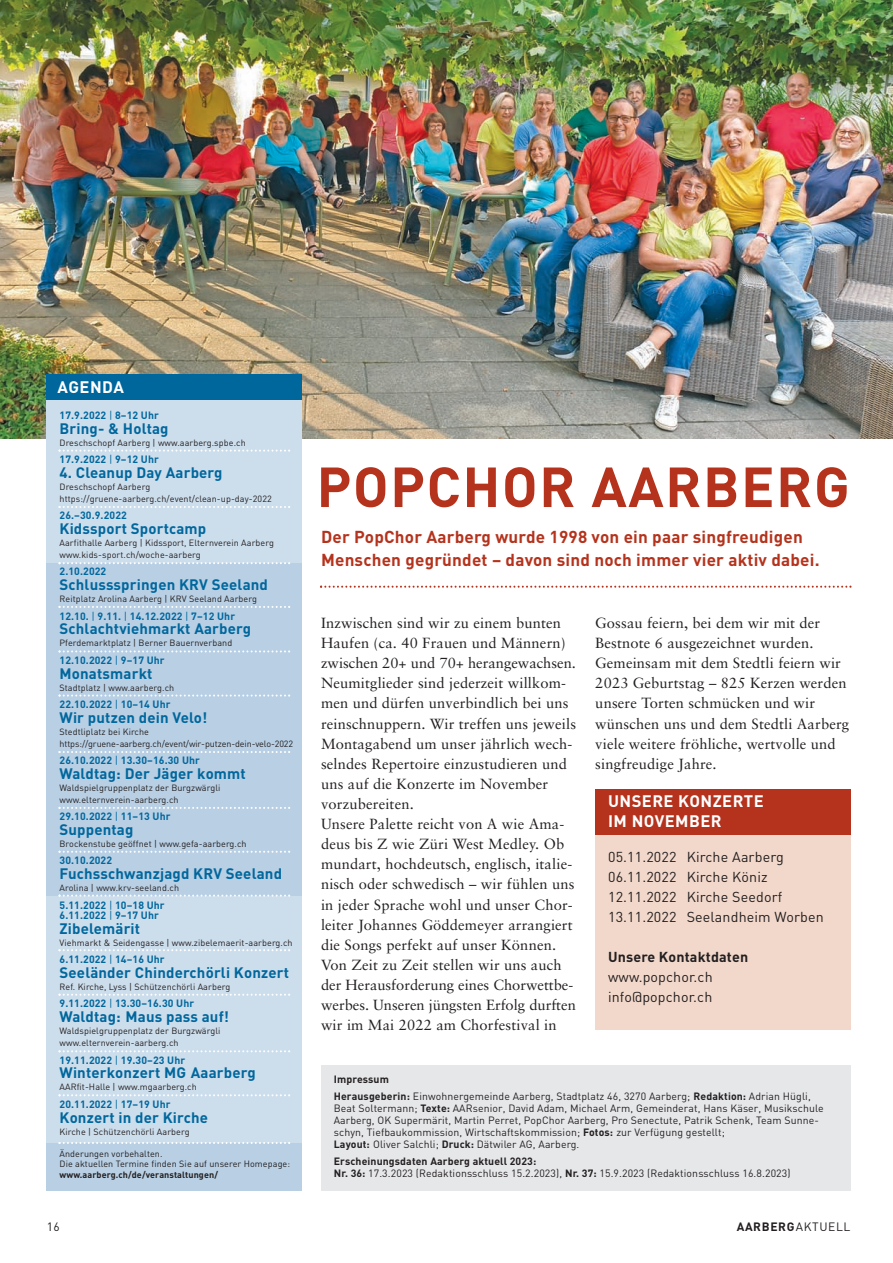
<style>
.page{position:relative;width:893px;height:1263px;background:#fff}
.page>*{position:absolute;margin:0;border:0;box-sizing:border-box;transform-origin:0 0}
.t1{font:700 55.5px "DIN";letter-spacing:.025em;color:#b5331d}
.t2{font:700 17.1px/23.1px "DIN";letter-spacing:.01em;color:#b5331d}
.t3{font:700 16.5px/20.1px "DIN";letter-spacing:.025em;color:#fff}
.t4{font:700 15px "DIN";letter-spacing:.01em;color:#00679d}
.t5{font:14.7px/20.1px "Sabon";letter-spacing:.01em;color:#231f20}
.t6{font:14.25px/20.1px "DIN";letter-spacing:.01em;color:#231f20}
.t7{font:700 14.25px "DIN";letter-spacing:.01em;color:#231f20}
.t8{font:700 12px "DIN";letter-spacing:.055em;color:#231f20}
.t9{font:12px "DIN";color:#231f20}
.t10{font:10.5px/12px "DIN";letter-spacing:.01em;color:#231f20}
.t11{font:700 10.5px/10.5px "DIN";letter-spacing:.01em;color:#00679d}
.t12{font:9px/12px "DIN";letter-spacing:.01em;color:#231f20}
.t13{font:9px/12px "DIN";letter-spacing:-.01em;color:#231f20}
.t14{font:700 9px "DIN";letter-spacing:.01em;color:#231f20}
.s1{font-weight:400}
.s2{font-weight:700}
</style>
<div class="page">
<img style="left:0;top:0;width:893px;height:438px">
<div style="left:47px;top:400px;width:255px;height:791px;background:#ccddec"></div>
<div style="left:47px;top:1143px;width:255px;height:48px;background:#b8cfe4"></div>
<div style="left:47px;top:563px;width:255px;height:333px;background:#b8cfe4"></div>
<div style="left:321px;top:1065px;width:529px;height:126px;background:#e6e7e9"></div>
<div style="left:47px;top:374px;width:255px;height:26px;background:#00679d"></div>
<svg style="left:58px;top:450px;width:232px;height:2px"></svg>
<svg style="left:58px;top:506px;width:232px;height:2px"></svg>
<svg style="left:58px;top:562px;width:232px;height:2px"></svg>
<svg style="left:58px;top:606px;width:232px;height:2px"></svg>
<svg style="left:58px;top:650px;width:232px;height:2px"></svg>
<svg style="left:58px;top:694px;width:232px;height:3px"></svg>
<svg style="left:58px;top:751px;width:232px;height:2px"></svg>
<svg style="left:58px;top:807px;width:232px;height:2px"></svg>
<svg style="left:58px;top:851px;width:232px;height:2px"></svg>
<svg style="left:58px;top:894px;width:232px;height:3px"></svg>
<svg style="left:58px;top:949px;width:232px;height:2px"></svg>
<svg style="left:58px;top:994px;width:232px;height:2px"></svg>
<svg style="left:58px;top:1050px;width:232px;height:2px"></svg>
<svg style="left:58px;top:1094px;width:232px;height:2px"></svg>
<svg style="left:58px;top:1142px;width:232px;height:2px"></svg>
<div style="left:595px;top:801px;width:255px;height:229px;background:#f2d8ca"></div>
<div style="left:595px;top:789px;width:255px;height:46px;background:#b5331d"></div>
<svg style="left:320px;top:586px;width:531px;height:2px"></svg>
<p class="t3" style="left:58px;top:377px;width:68px">AGENDA</p>
<p class="t11" style="left:60px;top:410px;width:101px">17.9.2022 <span class="s1">|</span> 8–12 Uhr</p>
<p class="t4" style="left:60px;top:420px;width:111px">Bring- &amp; Holtag</p>
<p class="t12" style="left:60px;top:436px;width:188px">Dreschschopf Aarberg | www.aarberg.spbe.ch</p>
<p class="t11" style="left:60px;top:454px;width:101px">17.9.2022 <span class="s1">|</span> 9–12 Uhr</p>
<p class="t4" style="left:60px;top:464px;width:164px">4. Cleanup Day Aarberg</p>
<p class="t12" style="left:60px;top:481px;width:214px">Dreschschopf Aarberg https://gruene-aarberg.ch/event/clean-up-day-2022</p>
<p class="t11" style="left:60px;top:510px;width:69px">26.–30.9.2022</p>
<p class="t4" style="left:60px;top:520px;width:148px">Kidssport Sportcamp</p>
<p class="t12" style="left:60px;top:537px;width:216px">Aarfithalle Aarberg | Kidssport, Elternverein Aarberg www.kids-sport.ch/woche-aarberg</p>
<p class="t11" style="left:60px;top:566px;width:48px">2.10.2022</p>
<p class="t4" style="left:60px;top:576px;width:210px">Schlussspringen KRV Seeland</p>
<p class="t12" style="left:60px;top:593px;width:199px">Reitplatz Arolina Aarberg | KRV Seeland Aarberg</p>
<p class="t11" style="left:60px;top:611px;width:177px">12.10. <span class="s1">|</span> 9.11. <span class="s1">|</span> 14.12.2022 <span class="s1">|</span> 7–12 Uhr</p>
<p class="t4" style="left:60px;top:620px;width:193px">Schlachtviehmarkt Aarberg</p>
<p class="t12" style="left:60px;top:637px;width:174px">Pferdemarktplatz | Berner Bauernverband</p>
<p class="t11" style="left:60px;top:655px;width:107px">12.10.2022 <span class="s1">|</span> 9–17 Uhr</p>
<p class="t4" style="left:60px;top:664px;width:95px">Monatsmarkt</p>
<p class="t12" style="left:60px;top:681px;width:116px">Stadtplatz | www.aarberg.ch</p>
<p class="t11" style="left:60px;top:699px;width:112px">22.10.2022 <span class="s1">|</span> 10–14 Uhr</p>
<p class="t4" style="left:60px;top:709px;width:149px">Wir putzen dein Velo!</p>
<p class="t13" style="left:60px;top:725px;width:235px">Stedtliplatz bei Kirche https://gruene-aarberg.ch/event/wir-putzen-dein-velo-2022</p>
<p class="t11" style="left:60px;top:755px;width:142px">26.10.2022 <span class="s1">|</span> 13.30–16.30 Uhr</p>
<p class="t4" style="left:60px;top:765px;width:188px">Waldtag: Der Jäger kommt</p>
<p class="t12" style="left:60px;top:782px;width:162px">Waldspielgruppenplatz der Burgzwärgli www.elternverein-aarberg.ch</p>
<p class="t11" style="left:60px;top:811px;width:112px">29.10.2022 <span class="s1">|</span> 11–13 Uhr</p>
<p class="t4" style="left:60px;top:821px;width:75px">Suppentag</p>
<p class="t12" style="left:60px;top:838px;width:189px">Brockenstube geöffnet | www.gefa-aarberg.ch</p>
<p class="t11" style="left:60px;top:855px;width:54px">30.10.2022</p>
<p class="t4" style="left:60px;top:865px;width:224px">Fuchsschwanzjagd KRV Seeland</p>
<p class="t12" style="left:60px;top:882px;width:121px">Arolina | www.krv-seeland.ch</p>
<p class="t11" style="left:60px;top:900px;width:107px">5.11.2022 <span class="s1">|</span> 10–18 Uhr<br>6.11.2022 <span class="s1">|</span> 9–17 Uhr</p>
<p class="t4" style="left:60px;top:920px;width:82px">Zibelemärit</p>
<p class="t12" style="left:60px;top:937px;width:235px">Viehmarkt &amp; Seidengasse | www.zibelemaerit-aarberg.ch</p>
<p class="t11" style="left:60px;top:954px;width:107px">6.11.2022 <span class="s1">|</span> 14–16 Uhr</p>
<p class="t4" style="left:60px;top:964px;width:231px">Seeländer Chinderchörli Konzert</p>
<p class="t12" style="left:60px;top:981px;width:172px">Ref. Kirche, Lyss | Schützenchörli Aarberg</p>
<p class="t11" style="left:60px;top:998px;width:136px">9.11.2022 <span class="s1">|</span> 13.30–16.30 Uhr</p>
<p class="t4" style="left:60px;top:1008px;width:171px">Waldtag: Maus pass auf!</p>
<p class="t12" style="left:60px;top:1025px;width:162px">Waldspielgruppenplatz der Burgzwärgli www.elternverein-aarberg.ch</p>
<p class="t11" style="left:60px;top:1055px;width:127px">19.11.2022 <span class="s1">|</span> 19.30–23 Uhr</p>
<p class="t4" style="left:60px;top:1064px;width:198px">Winterkonzert MG Aaarberg</p>
<p class="t12" style="left:60px;top:1081px;width:139px">AARfit-Halle | www.mgaarberg.ch</p>
<p class="t11" style="left:60px;top:1099px;width:112px">20.11.2022 <span class="s1">|</span> 17–19 Uhr</p>
<p class="t4" style="left:60px;top:1109px;width:150px">Konzert in der Kirche</p>
<p class="t12" style="left:60px;top:1125px;width:132px">Kirche | Schützenchörli Aarberg</p>
<p class="t12" style="left:60px;top:1148px;width:232px;line-height:10.5px">Änderungen vorbehalten.<br>Die aktuellen Termine finden Sie auf unserer Homepage:</p>
<p class="t14" style="left:60px;top:1169px;width:160px">www.aarberg.ch/de/veranstaltungen/</p>
<h1 class="t1" style="left:317px;top:455px;width:535px">POPCHOR AARBERG</h1>
<p class="t2" style="left:321px;top:526px;width:500px">Der PopChor Aarberg wurde 1998 von ein paar singfreudigen<br>Menschen gegründet – davon sind noch immer vier aktiv dabei.</p>
<p class="t5" style="left:321px;top:614px;width:257px">Inzwischen sind wir zu einem bunten Haufen (ca. 40 Frauen und Männern) zwischen 20+ und 70+ herangewachsen.<br>Neumitglieder sind jederzeit willkom&shy;men und dürfen unverbindlich bei uns reinschnuppern. Wir treffen uns jeweils Montagabend um unser jährlich wech&shy;selndes Repertoire einzustudieren und uns auf die Konzerte im November vorzubereiten.<br>Unsere Palette reicht von A wie Ama&shy;deus bis Z wie Züri West Medley. Ob mundart, hochdeutsch, englisch, italie&shy;nisch oder schwedisch – wir fühlen uns in jeder Sprache wohl und unser Chor&shy;leiter Johannes Göddemeyer arrangiert die Songs perfekt auf unser Können.<br>Von Zeit zu Zeit stellen wir uns auch der Herausforderung eines Chorwettbe&shy;werbes. Unseren jüngsten Erfolg durften wir im Mai 2022 am Chorfestival in</p>
<p class="t5" style="left:595px;top:614px;width:255px">Gossau feiern, bei dem wir mit der Bestnote 6 ausgezeichnet wurden.<br>Gemeinsam mit dem Stedtli feiern wir 2023 Geburtstag – 825 Kerzen werden unsere Torten schmücken und wir wünschen uns und dem Stedtli Aarberg viele weitere fröhliche, wertvolle und singfreudige Jahre.</p>
<p class="t3" style="left:608px;top:791px;width:157px">UNSERE KONZERTE<br>IM NOVEMBER</p>
<p class="t6" style="left:608px;top:847px;width:217px">05.11.2022 Kirche Aarberg<br>06.11.2022 Kirche Köniz<br>12.11.2022 Kirche Seedorf<br>13.11.2022 Seelandheim Worben</p>
<p class="t7" style="left:608px;top:949px;width:142px">Unsere Kontaktdaten</p>
<p class="t6" style="left:608px;top:967px;width:106px">www.popchor.ch info@popchor.ch</p>
<p class="t10" style="left:334px;top:1071px;width:478px;line-height:17.1px"><span class="s2">Impressum<br>Herausgeberin:</span> Einwohnergemeinde Aarberg, Stadtplatz 46, 3270 Aarberg; <span class="s2">Redaktion:</span> Adrian Hügli,</p>
<p class="t10" style="left:334px;top:1102px;width:491px">Beat Soltermann; <span class="s2">Texte:</span> AARsenior, David Adam, Michael Arm, Gemeinderat, Hans Käser, Musikschule Aarberg, OK Supermärit, Martin Perret, PopChor Aarberg, Pro Senectute, Patrik Schenk, Team Sunne&shy;schyn, Tiefbaukommission, Wirtschaftskommission; <span class="s2">Fotos:</span> zur Verfügung gestellt;<br><span class="s2">Layout:</span> Oliver Salchli; <span class="s2">Druck:</span> Dätwiler AG, Aarberg.</p>
<p class="t10" style="left:334px;top:1155px;width:458px"><span class="s2">Erscheinungsdaten Aarberg aktuell 2023:<br>Nr. 36:</span> 17.3.2023 (Redaktionsschluss 15.2.2023), <span class="s2">Nr. 37:</span> 15.9.2023 (Redaktionsschluss 16.8.2023)</p>
<p class="t9" style="left:47px;top:1220px;width:15px">16</p>
<p class="t8" style="left:737px;top:1220px;width:115px">AARBERG<span class="s1">AKTUELL</span></p>
</div>
